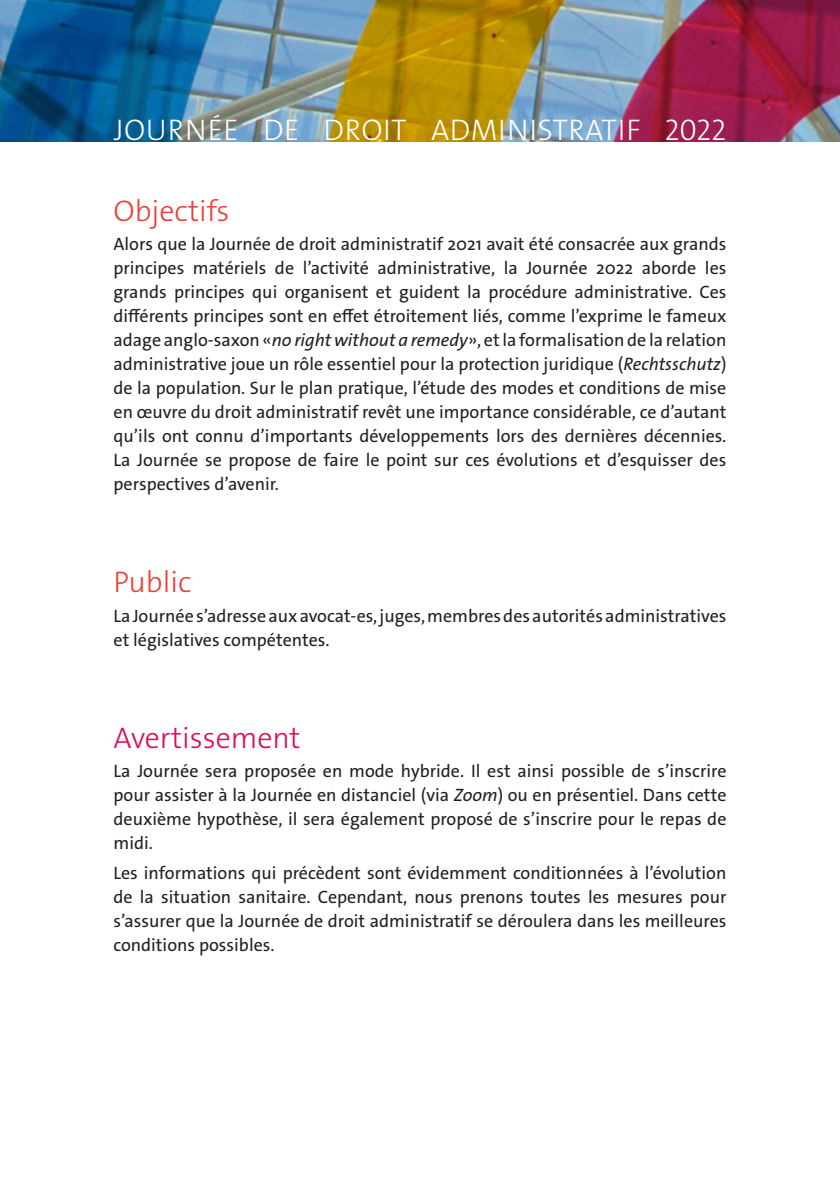
<style>
.page{position:relative;width:840px;height:1191px;background:#fff}
.page>*{position:absolute;margin:0;border:0;box-sizing:border-box;transform-origin:0 0}
.t1{font:300 30px "The Sans Os F";letter-spacing:.02em;color:#fff}
.texte{font:300 30px "The Sans Os F";color:#ee3e35}
.texte-2{font:300 30px "The Sans Os F";color:#db0a62}
.texte-3{font:18px/24px "The Sans Os F";color:#231f20;text-align:justify}
.s1{font-style:italic}
</style>
<div class="page">
<img style="left:0;top:0;width:839px;height:142px">
<p class="t1" style="left:114px;top:110px;width:613px">JOURNÉE DE DROIT ADMINISTRATIF 2022</p>
<p class="texte" style="left:113px;top:191px;width:117px">Objectifs</p>
<p class="texte-3" style="left:113px;top:232px;width:614px">Alors que la Journée de droit administratif 2021 avait été consacrée aux grands principes matériels de l’activité administrative, la Journée 2022 aborde les grands principes qui organisent et guident la procédure administrative. Ces différents principes sont en effet étroitement liés, comme l’exprime le fameux adage anglo-saxon «<span class="s1">no right without a remedy</span>», et la formalisation de la relation administrative joue un rôle essentiel pour la protection juridique (<span class="s1">Rechtsschutz</span>) de la population. Sur le plan pratique, l’étude des modes et conditions de mise en œuvre du droit administratif revêt une importance considérable, ce d’autant qu’ils ont connu d’importants développements lors des dernières décennies.<br>La Journée se propose de faire le point sur ces évolutions et d’esquisser des perspectives d’avenir.</p>
<p class="texte" style="left:113px;top:563px;width:79px">Public</p>
<p class="texte-3" style="left:113px;top:604px;width:614px">La Journée s’adresse aux avocat-es, juges, membres des autorités administratives et législatives compétentes.</p>
<p class="texte-2" style="left:113px;top:718px;width:189px">Avertissement</p>
<p class="texte-3" style="left:113px;top:759px;width:614px">La Journée sera proposée en mode hybride. Il est ainsi possible de s’inscrire pour assister à la Journée en distanciel (via <span class="s1">Zoom</span>) ou en présentiel. Dans cette deuxième hypothèse, il sera également proposé de s’inscrire pour le repas de midi.</p>
<p class="texte-3" style="left:113px;top:861px;width:614px">Les informations qui précèdent sont évidemment conditionnées à l’évolution de la situation sanitaire. Cependant, nous prenons toutes les mesures pour s’assurer que la Journée de droit administratif se déroulera dans les meilleures conditions possibles.</p>
</div>
